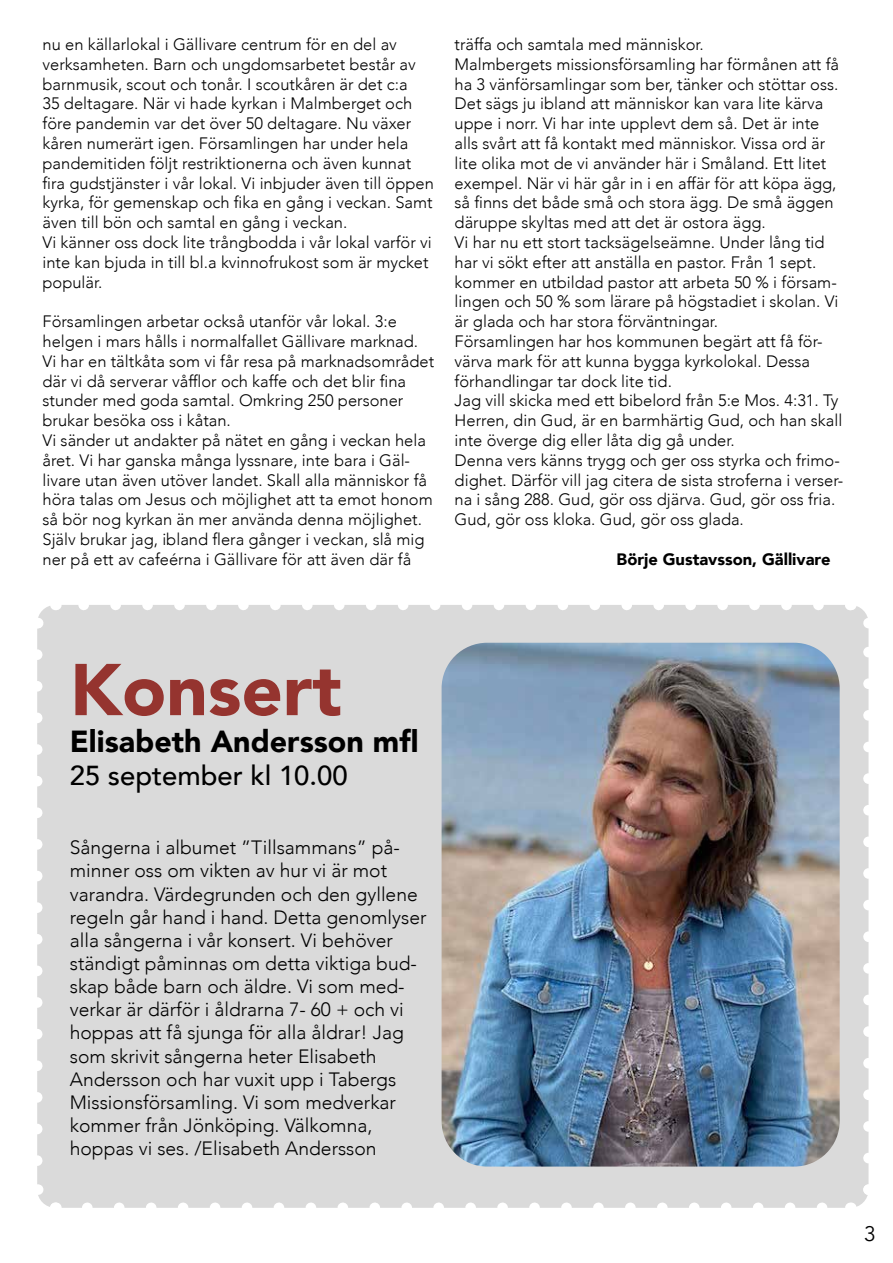
<style>
.page{position:relative;width:893px;height:1263px;background:#fff}
.page>*{position:absolute;margin:0;border:0;box-sizing:border-box;transform-origin:0 0}
.t1{font:900 72.45px "Avenir";color:#95342f}
.t2{font:900 30.45px "Avenir";color:#000}
.t3{font:500 27.45px "Avenir";color:#000}
.t4{font:21px "Avenir";color:#000}
.t5{font:300 19.35px/23.1px "Avenir";color:#000}
.t6{font:300 16.5px/19.8px "Avenir";color:#000}
.t7{font:900 16.5px "Avenir";color:#000}
</style>
<div class="page">
<div style="left:37px;top:605px;width:831px;height:603px;background:#dadada;border-radius:18px"></div>
<svg style="left:37px;top:655px;width:6px;height:511px"></svg>
<svg style="left:87px;top:1202px;width:741px;height:6px"></svg>
<svg style="left:863px;top:639px;width:6px;height:519px"></svg>
<svg style="left:78px;top:605px;width:740px;height:5px"></svg>
<svg style="left:37px;top:1184px;width:25px;height:24px"></svg>
<svg style="left:848px;top:1179px;width:21px;height:29px"></svg>
<svg style="left:845px;top:605px;width:23px;height:23px"></svg>
<svg style="left:37px;top:605px;width:21px;height:24px"></svg>
<img style="left:442px;top:643px;width:398px;height:523px">
<p class="t6" style="left:43px;top:34px;width:393px">nu en källarlokal i Gällivare centrum för en del av verksamheten. Barn och ungdomsarbetet består av barnmusik, scout och tonår. I scoutkåren är det c:a<br>35 deltagare. När vi hade kyrkan i Malmberget och före pandemin var det över 50 deltagare. Nu växer kåren numerärt igen. Församlingen har under hela pandemitiden följt restriktionerna och även kunnat fira gudstjänster i vår lokal. Vi inbjuder även till öppen kyrka, för gemenskap och fika en gång i veckan. Samt även till bön och samtal en gång i veckan.<br>Vi känner oss dock lite trångbodda i vår lokal varför vi inte kan bjuda in till bl.a kvinnofrukost som är mycket populär.</p>
<p class="t6" style="left:43px;top:312px;width:393px">Församlingen arbetar också utanför vår lokal. 3:e helgen i mars hålls i normalfallet Gällivare marknad.<br>Vi har en tältkåta som vi får resa på marknadsområdet där vi då serverar våfflor och kaffe och det blir fina stunder med goda samtal. Omkring 250 personer brukar besöka oss i kåtan.<br>Vi sänder ut andakter på nätet en gång i veckan hela året. Vi har ganska många lyssnare, inte bara i Gäl&shy;livare utan även utöver landet. Skall alla människor få höra talas om Jesus och möjlighet att ta emot honom så bör nog kyrkan än mer använda denna möjlighet.<br>Själv brukar jag, ibland flera gånger i veckan, slå mig ner på ett av cafeérna i Gällivare för att även där få</p>
<p class="t6" style="left:455px;top:34px;width:390px">träffa och samtala med människor.<br>Malmbergets missionsförsamling har förmånen att få ha 3 vänförsamlingar som ber, tänker och stöttar oss.<br>Det sägs ju ibland att människor kan vara lite kärva uppe i norr. Vi har inte upplevt dem så. Det är inte alls svårt att få kontakt med människor. Vissa ord är lite olika mot de vi använder här i Småland. Ett litet exempel. När vi här går in i en affär för att köpa ägg, så finns det både små och stora ägg. De små äggen däruppe skyltas med att det är ostora ägg.<br>Vi har nu ett stort tacksägelseämne. Under lång tid har vi sökt efter att anställa en pastor. Från 1 sept. kommer en utbildad pastor att arbeta 50 % i försam&shy;lingen och 50 % som lärare på högstadiet i skolan. Vi är glada och har stora förväntningar.<br>Församlingen har hos kommunen begärt att få för&shy;värva mark för att kunna bygga kyrkolokal. Dessa förhandlingar tar dock lite tid.<br>Jag vill skicka med ett bibelord från 5:e Mos. 4:31. Ty Herren, din Gud, är en barmhärtig Gud, och han skall inte överge dig eller låta dig gå under.<br>Denna vers känns trygg och ger oss styrka och frimo&shy;dighet. Därför vill jag citera de sista stroferna i verser&shy;na i sång 288. Gud, gör oss djärva. Gud, gör oss fria.<br>Gud, gör oss kloka. Gud, gör oss glada.</p>
<p class="t7" style="left:617px;top:545px;width:215px">Börje Gustavsson, Gällivare</p>
<h1 class="t1" style="left:70px;top:628px;width:274px">Konsert</h1>
<h2 class="t2" style="left:70px;top:715px;width:350px">Elisabeth Andersson mfl</h2>
<h3 class="t3" style="left:70px;top:751px;width:279px">25 september kl 10.00</h3>
<p class="t5" style="left:70px;top:836px;width:358px">Sångerna i albumet ”Tillsammans” på&shy;minner oss om vikten av hur vi är mot varandra. Värdegrunden och den gyllene regeln går hand i hand. Detta genomlyser alla sångerna i vår konsert. Vi behöver ständigt påminnas om detta viktiga bud&shy;skap både barn och äldre. Vi som med&shy;verkar är därför i åldrarna 7- 60 + och vi hoppas att få sjunga för alla åldrar! Jag som skrivit sångerna heter Elisabeth Andersson och har vuxit upp i Tabergs Missionsförsamling. Vi som medverkar kommer från Jönköping. Välkomna, hoppas vi ses. /Elisabeth Andersson</p>
<p class="t4" style="left:864px;top:1222px;width:13px">3</p>
</div>
